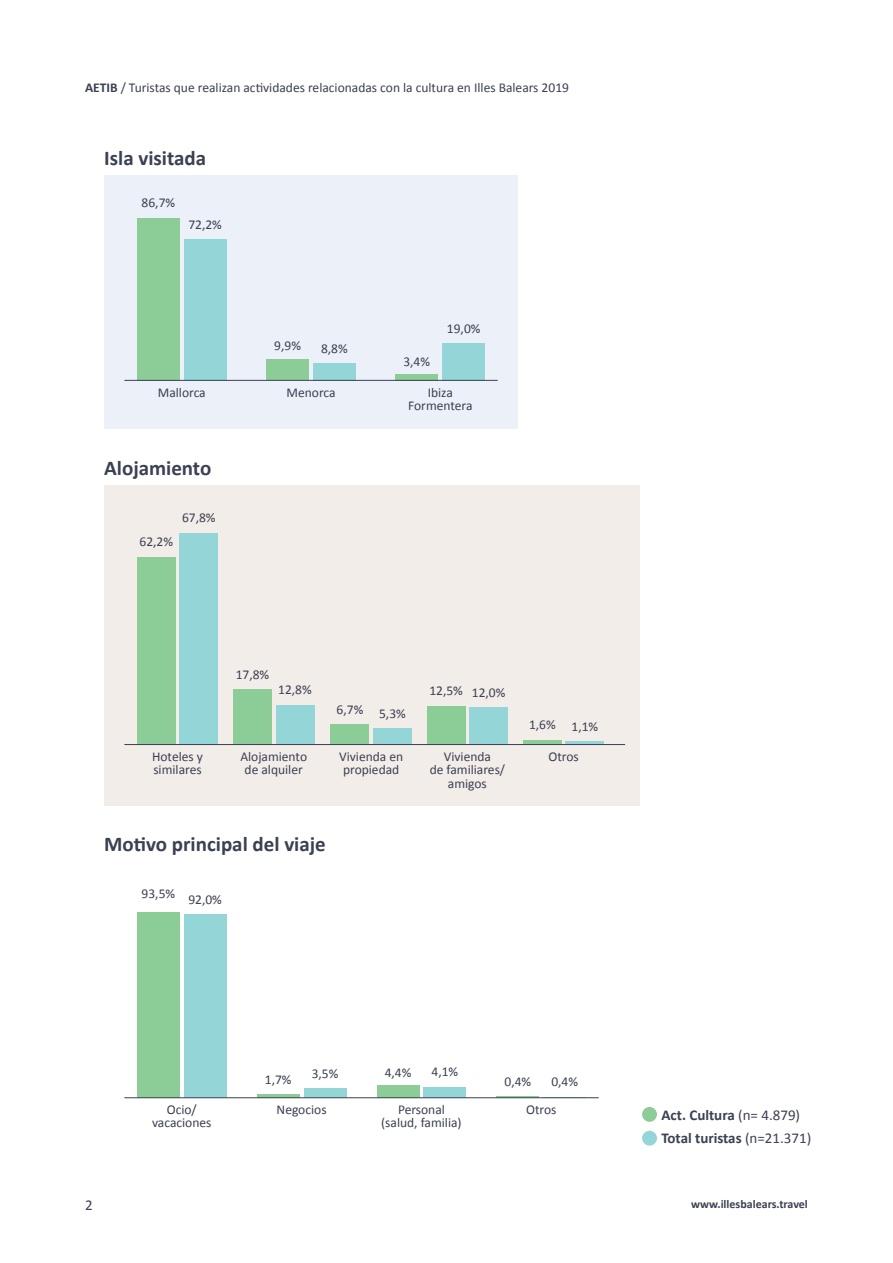
<style>
.page{position:relative;width:893px;height:1263px;background:#fff}
.page>*{position:absolute;margin:0;border:0;box-sizing:border-box;transform-origin:0 0}
.Párrafo_-_P{font:700 21px "Calibri";color:#3b4052}
.Párrafo_-_P-2{font:700 15px "Calibri";color:#3b4052}
.Párrafo_-_P-3{font:15px "Calibri";color:#3b4052}
.Párrafo_-_P-4{font:13.5px/13.5px "Calibri";color:#3b4052}
.Párrafo_-_P-5{font:700 12px "Calibri";color:#3b4052}
.s1{font-weight:700}
.s2{font-weight:400}
</style>
<div class="page">
<div style="left:642px;top:1107px;width:15px;height:15px;background:#8ccc97;border-radius:50%"></div>
<div style="left:642px;top:1131px;width:15px;height:14px;background:#94d5d7;border-radius:50%"></div>
<div style="left:104px;top:175px;width:414px;height:253px;background:#ecf1f9"></div>
<div style="left:184px;top:239px;width:42px;height:141px;background:#94d5d7"></div>
<div style="left:137px;top:218px;width:43px;height:162px;background:#8ccc97"></div>
<div style="left:313px;top:363px;width:43px;height:17px;background:#94d5d7"></div>
<div style="left:266px;top:359px;width:43px;height:21px;background:#8ccc97"></div>
<div style="left:442px;top:343px;width:43px;height:37px;background:#94d5d7"></div>
<div style="left:396px;top:374px;width:42px;height:6px;background:#8ccc97"></div>
<hr style="left:124px;top:380px;width:374px;height:1px;background:#3b4052">
<div style="left:104px;top:485px;width:535px;height:320px;background:#f3ede9"></div>
<div style="left:180px;top:533px;width:38px;height:212px;background:#94d5d7"></div>
<div style="left:137px;top:557px;width:38px;height:188px;background:#8ccc97"></div>
<div style="left:276px;top:705px;width:38px;height:40px;background:#94d5d7"></div>
<div style="left:233px;top:689px;width:39px;height:56px;background:#8ccc97"></div>
<div style="left:373px;top:728px;width:39px;height:17px;background:#94d5d7"></div>
<div style="left:331px;top:724px;width:38px;height:21px;background:#8ccc97"></div>
<div style="left:470px;top:708px;width:38px;height:37px;background:#94d5d7"></div>
<div style="left:427px;top:706px;width:38px;height:39px;background:#8ccc97"></div>
<hr style="left:566px;top:742px;width:38px;height:3px;background:#94d5d7">
<div style="left:523px;top:740px;width:38px;height:5px;background:#8ccc97"></div>
<hr style="left:124px;top:744px;width:501px;height:1px;background:#3b4052">
<div style="left:184px;top:914px;width:42px;height:183px;background:#94d5d7"></div>
<div style="left:137px;top:912px;width:43px;height:185px;background:#8ccc97"></div>
<div style="left:304px;top:1088px;width:42px;height:9px;background:#94d5d7"></div>
<hr style="left:257px;top:1094px;width:42px;height:3px;background:#8ccc97">
<div style="left:424px;top:1087px;width:42px;height:10px;background:#94d5d7"></div>
<div style="left:377px;top:1085px;width:42px;height:12px;background:#8ccc97"></div>
<hr style="left:543px;top:1096px;width:43px;height:1px;background:#94d5d7">
<hr style="left:497px;top:1096px;width:42px;height:1px;background:#8ccc97">
<hr style="left:124px;top:1097px;width:475px;height:1px;background:#3b4052">
<p class="Párrafo_-_P-4" style="left:85px;top:80px;width:485px"><span class="s1">AETIB</span> / Turistas que realizan actividades relacionadas con la cultura en Illes Balears 2019</p>
<p class="Párrafo_-_P" style="left:104px;top:143px;width:103px">Isla visitada</p>
<p class="Párrafo_-_P-4" style="left:142px;top:195px;width:35px">86,7%</p>
<p class="Párrafo_-_P-4" style="left:188px;top:217px;width:35px">72,2%</p>
<p class="Párrafo_-_P-4" style="left:274px;top:338px;width:28px">9,9%</p>
<p class="Párrafo_-_P-4" style="left:321px;top:341px;width:28px">8,8%</p>
<p class="Párrafo_-_P-4" style="left:403px;top:354px;width:28px">3,4%</p>
<p class="Párrafo_-_P-4" style="left:447px;top:321px;width:35px">19,0%</p>
<p class="Párrafo_-_P-4" style="left:158px;top:385px;width:49px">Mallorca</p>
<p class="Párrafo_-_P-4" style="left:287px;top:385px;width:51px">Menorca</p>
<p class="Párrafo_-_P-4" style="left:428px;top:385px;width:27px">Ibiza</p>
<p class="Párrafo_-_P-4" style="left:408px;top:398px;width:66px">Formentera</p>
<p class="Párrafo_-_P" style="left:104px;top:453px;width:109px">Alojamiento</p>
<p class="Párrafo_-_P-4" style="left:139px;top:534px;width:35px">62,2%</p>
<p class="Párrafo_-_P-4" style="left:182px;top:510px;width:35px">67,8%</p>
<p class="Párrafo_-_P-4" style="left:236px;top:667px;width:35px">17,8%</p>
<p class="Párrafo_-_P-4" style="left:278px;top:682px;width:35px">12,8%</p>
<p class="Párrafo_-_P-4" style="left:429px;top:683px;width:35px">12,5%</p>
<p class="Párrafo_-_P-4" style="left:472px;top:685px;width:35px">12,0%</p>
<p class="Párrafo_-_P-4" style="left:337px;top:702px;width:28px">6,7%</p>
<p class="Párrafo_-_P-4" style="left:379px;top:706px;width:28px">5,3%</p>
<p class="Párrafo_-_P-4" style="left:152px;top:749px;width:52px">Hoteles y similares</p>
<p class="Párrafo_-_P-4" style="left:240px;top:749px;width:68px">Alojamiento</p>
<p class="Párrafo_-_P-4" style="left:245px;top:762px;width:60px">de alquiler</p>
<p class="Párrafo_-_P-4" style="left:339px;top:749px;width:66px">Vivienda en propiedad</p>
<p class="Párrafo_-_P-4" style="left:444px;top:749px;width:49px">Vivienda</p>
<p class="Párrafo_-_P-4" style="left:430px;top:762px;width:77px">de familiares/</p>
<p class="Párrafo_-_P-4" style="left:448px;top:776px;width:41px">amigos</p>
<p class="Párrafo_-_P" style="left:104px;top:829px;width:223px">Motivo principal del viaje</p>
<p class="Párrafo_-_P-4" style="left:142px;top:886px;width:35px">93,5%</p>
<p class="Párrafo_-_P-4" style="left:188px;top:892px;width:35px">92,0%</p>
<p class="Párrafo_-_P-4" style="left:529px;top:718px;width:28px">1,6%</p>
<p class="Párrafo_-_P-4" style="left:572px;top:719px;width:28px">1,1%</p>
<p class="Párrafo_-_P-4" style="left:548px;top:749px;width:32px">Otros</p>
<p class="Párrafo_-_P-4" style="left:265px;top:1072px;width:28px">1,7%</p>
<p class="Párrafo_-_P-4" style="left:312px;top:1066px;width:28px">3,5%</p>
<p class="Párrafo_-_P-4" style="left:431px;top:1064px;width:28px">4,1%</p>
<p class="Párrafo_-_P-4" style="left:385px;top:1065px;width:28px">4,4%</p>
<p class="Párrafo_-_P-4" style="left:152px;top:1102px;width:61px;text-align:center">Ocio/ vacaciones</p>
<p class="Párrafo_-_P-4" style="left:277px;top:1102px;width:52px">Negocios</p>
<p class="Párrafo_-_P-4" style="left:398px;top:1102px;width:48px">Personal</p>
<p class="Párrafo_-_P-4" style="left:381px;top:1115px;width:82px">(salud, familia)</p>
<p class="Párrafo_-_P-4" style="left:505px;top:1074px;width:28px">0,4%</p>
<p class="Párrafo_-_P-4" style="left:551px;top:1074px;width:28px">0,4%</p>
<p class="Párrafo_-_P-4" style="left:526px;top:1102px;width:32px">Otros</p>
<p class="Párrafo_-_P-2" style="left:661px;top:1104px;width:140px">Act. Cultura <span class="s2">(n= 4.879)</span></p>
<p class="Párrafo_-_P-2" style="left:661px;top:1128px;width:151px">Total turistas <span class="s2">(n=21.371)</span></p>
<p class="Párrafo_-_P-3" style="left:85px;top:1196px;width:9px">2</p>
<p class="Párrafo_-_P-5" style="left:691px;top:1196px;width:118px">www.illesbalears.travel</p>
</div>
